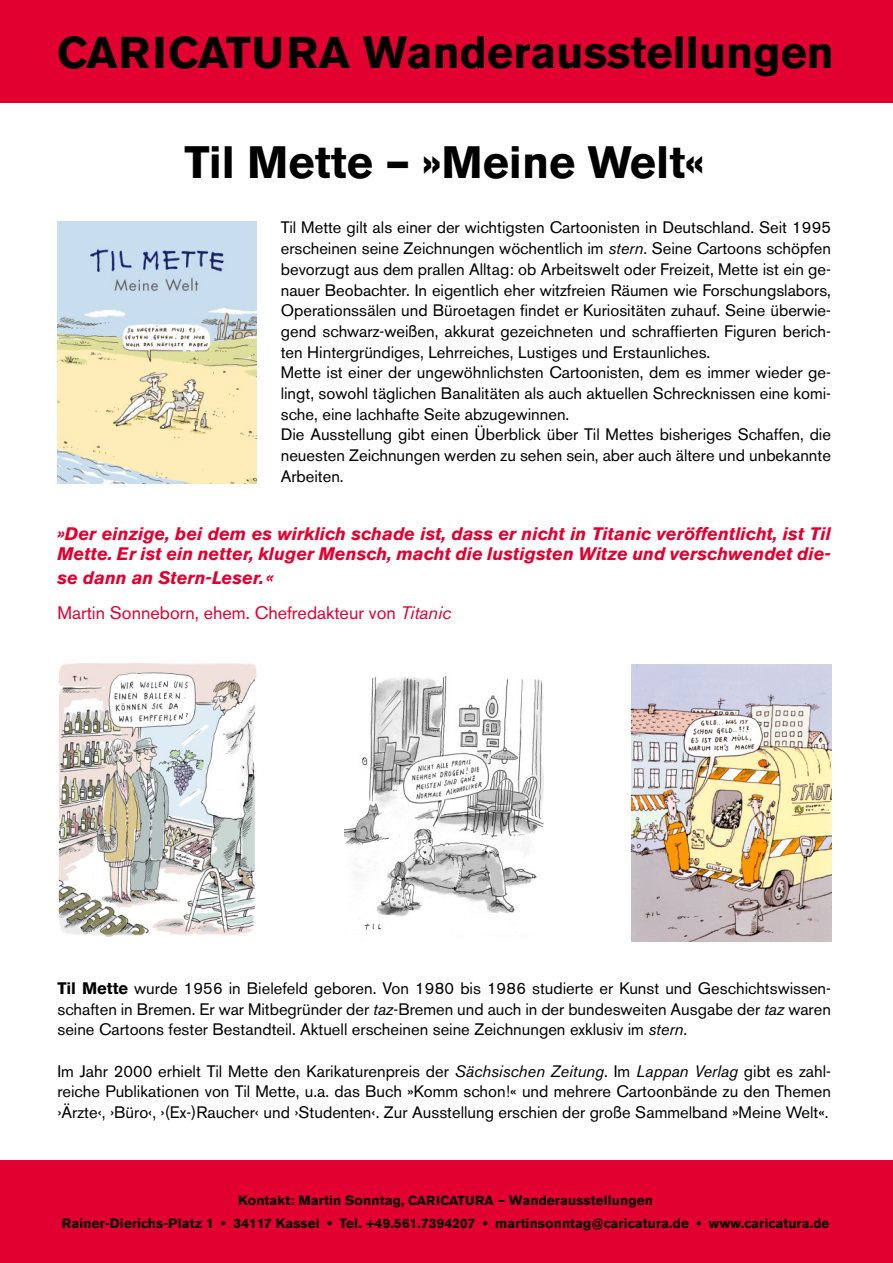
<style>
.page{position:relative;width:893px;height:1263px;background:#fff}
.page>*{position:absolute;margin:0;border:0;box-sizing:border-box;transform-origin:0 0}
.t1{font:700 45px "Akzidenz Grotesk BE";color:#000}
.t2{font:italic 700 18px/20.7px "Akzidenz Grotesk BE";color:#e20030}
.t3{font:18px/35.1px "Akzidenz Grotesk BE";color:#e20030}
.t4{font:16.5px/20.7px "Akzidenz Grotesk BE";color:#000;text-align:justify}
.t5{font:700 13.5px/23.4px "Akzidenz Grotesk BE";letter-spacing:.01em;color:#000;text-align:center}
.s1{font-size:44.1px}
.s2{font-style:italic}
.s3{font-weight:700;font-style:italic}
.s4{font-weight:700}
.s5{font-size:13.05px}
</style>
<div class="page">
<div style="left:0;top:0;width:892px;height:102px;background:#e20030"></div>
<div style="left:0;top:1161px;width:892px;height:102px;background:#e20030"></div>
<img style="left:57px;top:221px;width:199px;height:263px">
<img style="left:58px;top:663px;width:198px;height:274px">
<img style="left:632px;top:665px;width:199px;height:277px">
<img style="left:344px;top:676px;width:199px;height:254px">
<h1 class="t1" style="left:57px;top:35px;width:778px"><span class="s1">CARICATURA</span> Wanderausstellungen</h1>
<h1 class="t1" style="left:184px;top:146px;width:521px">Til Mette – »Meine Welt«</h1>
<p class="t4" style="left:281px;top:218px;width:551px;text-align:left">Til Mette gilt als einer der wichtigsten Cartoonisten in Deutschland. Seit 1995 erscheinen seine Zeichnungen wöchentlich im <span class="s2">stern</span>. Seine Cartoons schöpfen bevorzugt aus dem prallen Alltag: ob Arbeitswelt oder Freizeit, Mette ist ein ge&shy;nauer Beobachter. In eigentlich eher witzfreien Räumen wie Forschungslabors, Operationssälen und Büroetagen findet er Kuriositäten zuhauf. Seine überwie&shy;gend schwarz-weißen, akkurat gezeichneten und schraffierten Figuren berich&shy;ten Hintergründiges, Lehrreiches, Lustiges und Erstaunliches.<br>Mette ist einer der ungewöhnlichsten Cartoonisten, dem es immer wieder ge&shy;lingt, sowohl täglichen Banalitäten als auch aktuellen Schrecknissen eine komi&shy;sche, eine lachhafte Seite abzugewinnen.<br>Die Ausstellung gibt einen Überblick über Til Mettes bisheriges Schaffen, die neuesten Zeichnungen werden zu sehen sein, aber auch ältere und unbekannte Arbeiten.</p>
<p class="t2" style="left:57px;top:525px;width:775px">»Der einzige, bei dem es wirklich schade ist, dass er nicht in Titanic veröffentlicht, ist Til<br>Mette. Er ist ein netter, kluger Mensch, macht die lustigsten Witze und verschwendet die-</p>
<p class="t3" style="left:57px;top:560px;width:395px"><span class="s3">se dann an Stern-Leser. «<br></span>Martin Sonneborn, ehem. Chefredakteur von <span class="s2">Titanic</span></p>
<p class="t4" style="left:57px;top:978px;width:775px"><span class="s4">Til Mette</span> wurde 1956 in Bielefeld geboren. Von 1980 bis 1986 studierte er Kunst und Geschichtswissen&shy;schaften in Bremen. Er war Mitbegründer der <span class="s2">taz</span>-Bremen und auch in der bundesweiten Ausgabe der <span class="s2">taz</span> waren seine Cartoons fester Bestandteil. Aktuell erscheinen seine Zeichnungen exklusiv im <span class="s2">stern</span>.</p>
<p class="t4" style="left:57px;top:1061px;width:775px">Im Jahr 2000 erhielt Til Mette den Karikaturenpreis der <span class="s2">Sächsischen Zeitung</span>. Im <span class="s2">Lappan Verlag</span> gibt es zahl&shy;reiche Publikationen von Til Mette, u.a. das Buch »Komm schon!« und mehrere Cartoonbände zu den Themen ›Ärzte‹, ›Büro‹, ›(Ex-)Raucher‹ und ›Studenten‹. Zur Ausstellung erschien der große Sammelband »Meine Welt«.</p>
<p class="t5" style="left:62px;top:1190px;width:769px">Kontakt: Martin Sonntag, <span class="s5">CARICATURA</span> – Wanderausstellungen<br>Rainer-Dierichs-Platz 1 • 34117 Kassel • Tel. +49.561.7394207 • martinsonntag@caricatura.de • www.caricatura.de</p>
</div>
